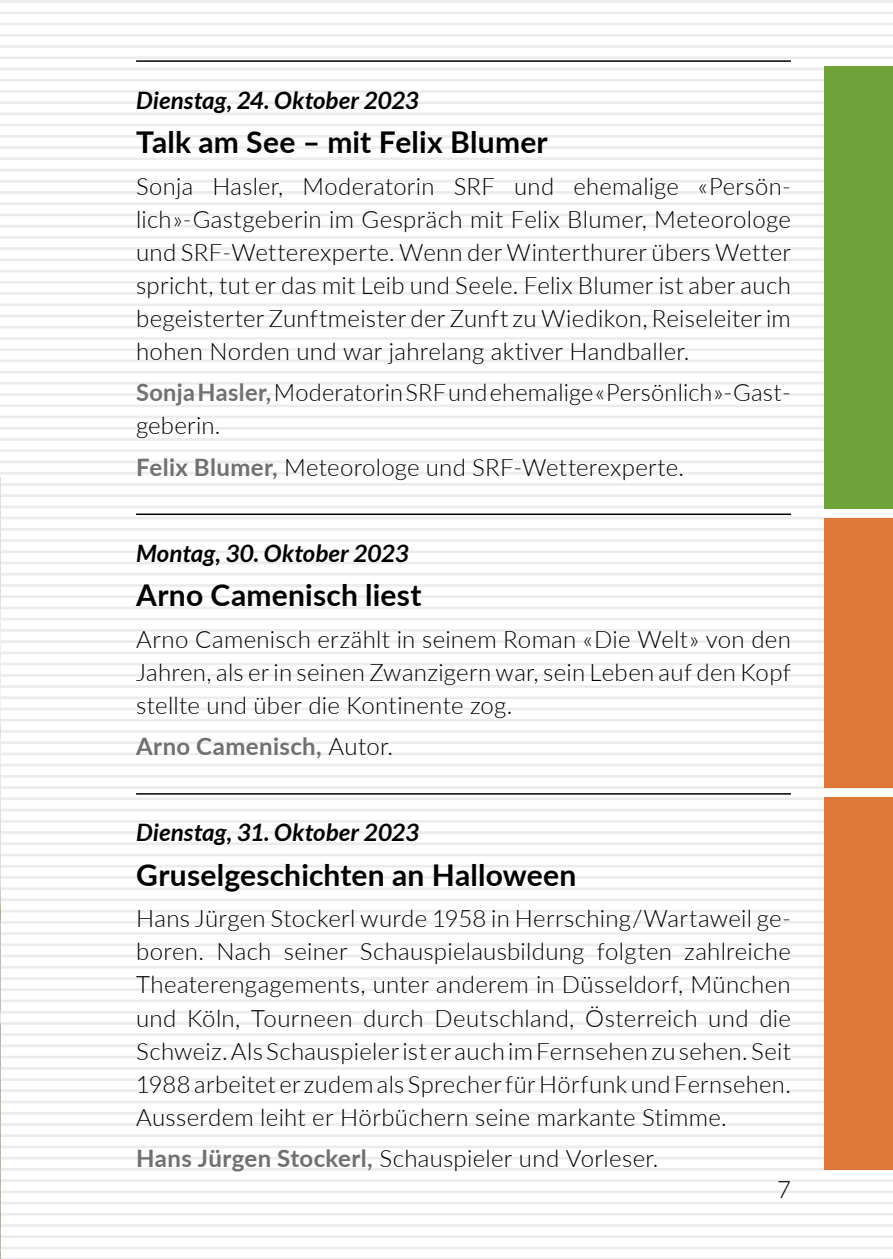
<style>
.page{position:relative;width:893px;height:1259px;background:#fff}
.page>*{position:absolute;margin:0;border:0;box-sizing:border-box;transform-origin:0 0}
.t1{font:700 30px "Lato";letter-spacing:.01em;color:#000}
.t2{font:300 24px/33px "Lato";letter-spacing:.01em;color:#000;text-align:justify}
.t3{font:italic 700 24px "Lato";letter-spacing:.01em;color:#000}
.t4{font:700 24px "Lato";letter-spacing:.015em;color:#6f7070}
.s1{font-weight:700;color:#6f7070}
.s2{font-weight:300;color:#000}
</style>
<div class="page">
<hr style="left:0;top:1257px;width:893px;height:2px;background:#ececec">
<hr style="left:0;top:1246px;width:893px;height:3px;background:#ececec">
<hr style="left:0;top:1235px;width:893px;height:3px;background:#ececec">
<hr style="left:0;top:1224px;width:893px;height:2px;background:#ececec">
<hr style="left:0;top:1213px;width:893px;height:2px;background:#ececec">
<hr style="left:0;top:1201px;width:893px;height:3px;background:#ececec">
<hr style="left:0;top:1190px;width:893px;height:3px;background:#ececec">
<hr style="left:0;top:1179px;width:893px;height:3px;background:#ececec">
<hr style="left:0;top:1168px;width:893px;height:2px;background:#ececec">
<hr style="left:0;top:1156px;width:893px;height:3px;background:#ececec">
<hr style="left:0;top:1145px;width:893px;height:3px;background:#ececec">
<hr style="left:0;top:1134px;width:893px;height:3px;background:#ececec">
<hr style="left:0;top:1123px;width:893px;height:2px;background:#ececec">
<hr style="left:0;top:1112px;width:893px;height:2px;background:#ececec">
<hr style="left:0;top:1100px;width:893px;height:3px;background:#ececec">
<hr style="left:0;top:1089px;width:893px;height:3px;background:#ececec">
<hr style="left:0;top:1078px;width:893px;height:3px;background:#ececec">
<hr style="left:0;top:1067px;width:893px;height:2px;background:#ececec">
<hr style="left:0;top:1055px;width:893px;height:3px;background:#ececec">
<hr style="left:0;top:1044px;width:893px;height:3px;background:#ececec">
<hr style="left:0;top:1033px;width:893px;height:3px;background:#ececec">
<hr style="left:0;top:1022px;width:893px;height:2px;background:#ececec">
<hr style="left:0;top:1011px;width:893px;height:2px;background:#ececec">
<hr style="left:0;top:999px;width:893px;height:3px;background:#ececec">
<hr style="left:0;top:988px;width:893px;height:3px;background:#ececec">
<hr style="left:0;top:977px;width:893px;height:2px;background:#ececec">
<hr style="left:0;top:966px;width:893px;height:2px;background:#ececec">
<hr style="left:0;top:954px;width:893px;height:3px;background:#ececec">
<hr style="left:0;top:943px;width:893px;height:3px;background:#ececec">
<hr style="left:0;top:932px;width:893px;height:3px;background:#ececec">
<hr style="left:0;top:921px;width:893px;height:2px;background:#ececec">
<hr style="left:0;top:909px;width:893px;height:3px;background:#ececec">
<hr style="left:0;top:898px;width:893px;height:3px;background:#ececec">
<hr style="left:0;top:887px;width:893px;height:3px;background:#ececec">
<hr style="left:0;top:876px;width:893px;height:2px;background:#ececec">
<hr style="left:0;top:865px;width:893px;height:2px;background:#ececec">
<hr style="left:0;top:853px;width:893px;height:3px;background:#ececec">
<hr style="left:0;top:842px;width:893px;height:3px;background:#ececec">
<hr style="left:0;top:831px;width:893px;height:3px;background:#ececec">
<hr style="left:0;top:820px;width:893px;height:2px;background:#ececec">
<hr style="left:0;top:808px;width:893px;height:3px;background:#ececec">
<hr style="left:0;top:797px;width:893px;height:3px;background:#ececec">
<hr style="left:0;top:786px;width:893px;height:3px;background:#ececec">
<hr style="left:0;top:775px;width:893px;height:2px;background:#ececec">
<hr style="left:0;top:764px;width:893px;height:2px;background:#ececec">
<hr style="left:0;top:752px;width:893px;height:3px;background:#ececec">
<hr style="left:0;top:741px;width:893px;height:3px;background:#ececec">
<hr style="left:0;top:730px;width:893px;height:3px;background:#ececec">
<hr style="left:0;top:719px;width:893px;height:2px;background:#ececec">
<hr style="left:0;top:707px;width:893px;height:3px;background:#ececec">
<hr style="left:0;top:696px;width:893px;height:3px;background:#ececec">
<hr style="left:0;top:685px;width:893px;height:3px;background:#ececec">
<hr style="left:0;top:674px;width:893px;height:2px;background:#ececec">
<hr style="left:0;top:663px;width:893px;height:2px;background:#ececec">
<hr style="left:0;top:651px;width:893px;height:3px;background:#ececec">
<hr style="left:0;top:640px;width:893px;height:3px;background:#ececec">
<hr style="left:0;top:629px;width:893px;height:3px;background:#ececec">
<hr style="left:0;top:618px;width:893px;height:2px;background:#ececec">
<hr style="left:0;top:606px;width:893px;height:3px;background:#ececec">
<hr style="left:0;top:595px;width:893px;height:3px;background:#ececec">
<hr style="left:0;top:584px;width:893px;height:3px;background:#ececec">
<hr style="left:0;top:573px;width:893px;height:2px;background:#ececec">
<hr style="left:0;top:562px;width:893px;height:2px;background:#ececec">
<hr style="left:0;top:550px;width:893px;height:3px;background:#ececec">
<hr style="left:0;top:539px;width:893px;height:3px;background:#ececec">
<hr style="left:0;top:528px;width:893px;height:2px;background:#ececec">
<hr style="left:0;top:517px;width:893px;height:2px;background:#ececec">
<hr style="left:0;top:505px;width:893px;height:3px;background:#ececec">
<hr style="left:0;top:494px;width:893px;height:3px;background:#ececec">
<hr style="left:0;top:483px;width:893px;height:3px;background:#ececec">
<hr style="left:0;top:472px;width:893px;height:2px;background:#ececec">
<hr style="left:0;top:460px;width:893px;height:3px;background:#ececec">
<hr style="left:0;top:449px;width:893px;height:3px;background:#ececec">
<hr style="left:0;top:438px;width:893px;height:3px;background:#ececec">
<hr style="left:0;top:427px;width:893px;height:2px;background:#ececec">
<hr style="left:0;top:416px;width:893px;height:2px;background:#ececec">
<hr style="left:0;top:404px;width:893px;height:3px;background:#ececec">
<hr style="left:0;top:393px;width:893px;height:3px;background:#ececec">
<hr style="left:0;top:382px;width:893px;height:3px;background:#ececec">
<hr style="left:0;top:371px;width:893px;height:2px;background:#ececec">
<hr style="left:0;top:359px;width:893px;height:3px;background:#ececec">
<hr style="left:0;top:348px;width:893px;height:3px;background:#ececec">
<hr style="left:0;top:337px;width:893px;height:3px;background:#ececec">
<hr style="left:0;top:326px;width:893px;height:2px;background:#ececec">
<hr style="left:0;top:315px;width:893px;height:2px;background:#ececec">
<hr style="left:0;top:303px;width:893px;height:3px;background:#ececec">
<hr style="left:0;top:292px;width:893px;height:3px;background:#ececec">
<hr style="left:0;top:281px;width:893px;height:3px;background:#ececec">
<hr style="left:0;top:270px;width:893px;height:2px;background:#ececec">
<hr style="left:0;top:258px;width:893px;height:3px;background:#ececec">
<hr style="left:0;top:247px;width:893px;height:3px;background:#ececec">
<hr style="left:0;top:236px;width:893px;height:3px;background:#ececec">
<hr style="left:0;top:225px;width:893px;height:2px;background:#ececec">
<hr style="left:0;top:214px;width:893px;height:2px;background:#ececec">
<hr style="left:0;top:202px;width:893px;height:3px;background:#ececec">
<hr style="left:0;top:191px;width:893px;height:3px;background:#ececec">
<hr style="left:0;top:180px;width:893px;height:2px;background:#ececec">
<hr style="left:0;top:169px;width:893px;height:2px;background:#ececec">
<hr style="left:0;top:157px;width:893px;height:3px;background:#ececec">
<hr style="left:0;top:146px;width:893px;height:3px;background:#ececec">
<hr style="left:0;top:135px;width:893px;height:3px;background:#ececec">
<hr style="left:0;top:124px;width:893px;height:2px;background:#ececec">
<hr style="left:0;top:113px;width:893px;height:2px;background:#ececec">
<hr style="left:0;top:101px;width:893px;height:3px;background:#ececec">
<hr style="left:0;top:90px;width:893px;height:3px;background:#ececec">
<hr style="left:0;top:79px;width:893px;height:2px;background:#ececec">
<hr style="left:0;top:68px;width:893px;height:2px;background:#ececec">
<hr style="left:0;top:56px;width:893px;height:3px;background:#ececec">
<hr style="left:0;top:45px;width:893px;height:3px;background:#ececec">
<hr style="left:0;top:34px;width:893px;height:3px;background:#ececec">
<hr style="left:0;top:23px;width:893px;height:2px;background:#ececec">
<hr style="left:0;top:11px;width:893px;height:3px;background:#ececec">
<hr style="left:0;top:0;width:893px;height:3px;background:#ececec">
<hr style="left:136px;top:60px;width:655px;height:2px;background:#000">
<hr style="left:136px;top:513px;width:655px;height:2px;background:#000">
<hr style="left:136px;top:793px;width:655px;height:1px;background:#000">
<img style="left:0;top:477px;width:1px;height:782px">
<div style="left:825px;top:519px;width:68px;height:269px;background:#de7838"></div>
<div style="left:825px;top:66px;width:68px;height:442px;background:#70a23a"></div>
<div style="left:825px;top:797px;width:68px;height:372px;background:#de7838"></div>
<p class="t3" style="left:136px;top:86px;width:284px">Dienstag, 24. Oktober 2023</p>
<p class="t1" style="left:136px;top:120px;width:413px">Talk am See – mit Felix Blumer</p>
<p class="t2" style="left:136px;top:169px;width:656px">Sonja Hasler, Moderatorin SRF und ehemalige « Persön&shy;lich »-Gastgeberin im Gespräch mit Felix Blumer, Meteorologe und SRF-Wetterexperte. Wenn der Winterthurer übers Wetter spricht, tut er das mit Leib und Seele. Felix Blumer ist aber auch begeisterter Zunftmeister der Zunft zu Wiedikon, Reiseleiter im hohen Norden und war jahrelang aktiver Handballer.</p>
<p class="t2" style="left:136px;top:375px;width:656px"><span class="s1">Sonja Hasler,</span>Moderatorin SRF und ehemalige « Persönlich »-Gast&shy;geberin.</p>
<p class="t2" style="left:136px;top:450px;width:549px"><span class="s1">Felix Blumer,</span> Meteorologe und SRF-Wetterexperte.</p>
<p class="t3" style="left:136px;top:539px;width:274px">Montag, 30. Oktober 2023</p>
<p class="t1" style="left:136px;top:573px;width:287px">Arno Camenisch liest</p>
<p class="t2" style="left:136px;top:622px;width:656px">Arno Camenisch erzählt in seinem Roman « Die Welt » von den Jahren, als er in seinen Zwanzigern war, sein Leben auf den Kopf stellte und über die Kontinente zog.</p>
<p class="t4" style="left:136px;top:729px;width:258px">Arno Camenisch, <span class="s2">Autor.</span></p>
<p class="t3" style="left:136px;top:819px;width:284px">Dienstag, 31. Oktober 2023</p>
<p class="t1" style="left:136px;top:853px;width:442px">Gruselgeschichten an Halloween</p>
<p class="t2" style="left:136px;top:901px;width:656px">Hans Jürgen Stockerl wurde 1958 in Herrsching/Wartaweil ge&shy;boren. Nach seiner Schauspielausbildung folgten zahlreiche Theaterengagements, unter anderem in Düsseldorf, München und Köln, Tourneen durch Deutschland, Österreich und die Schweiz. Als Schauspieler ist er auch im Fernsehen zu sehen. Seit 1988 arbeitet er zudem als Sprecher für Hörfunk und Fernsehen.<br>Ausserdem leiht er Hörbüchern seine markante Stimme.</p>
<p class="t2" style="left:136px;top:1141px;width:524px"><span class="s1">Hans Jürgen Stockerl,</span> Schauspieler und Vorleser.</p>
<p class="t2" style="left:777px;top:1171px;width:15px">7</p>
</div>
